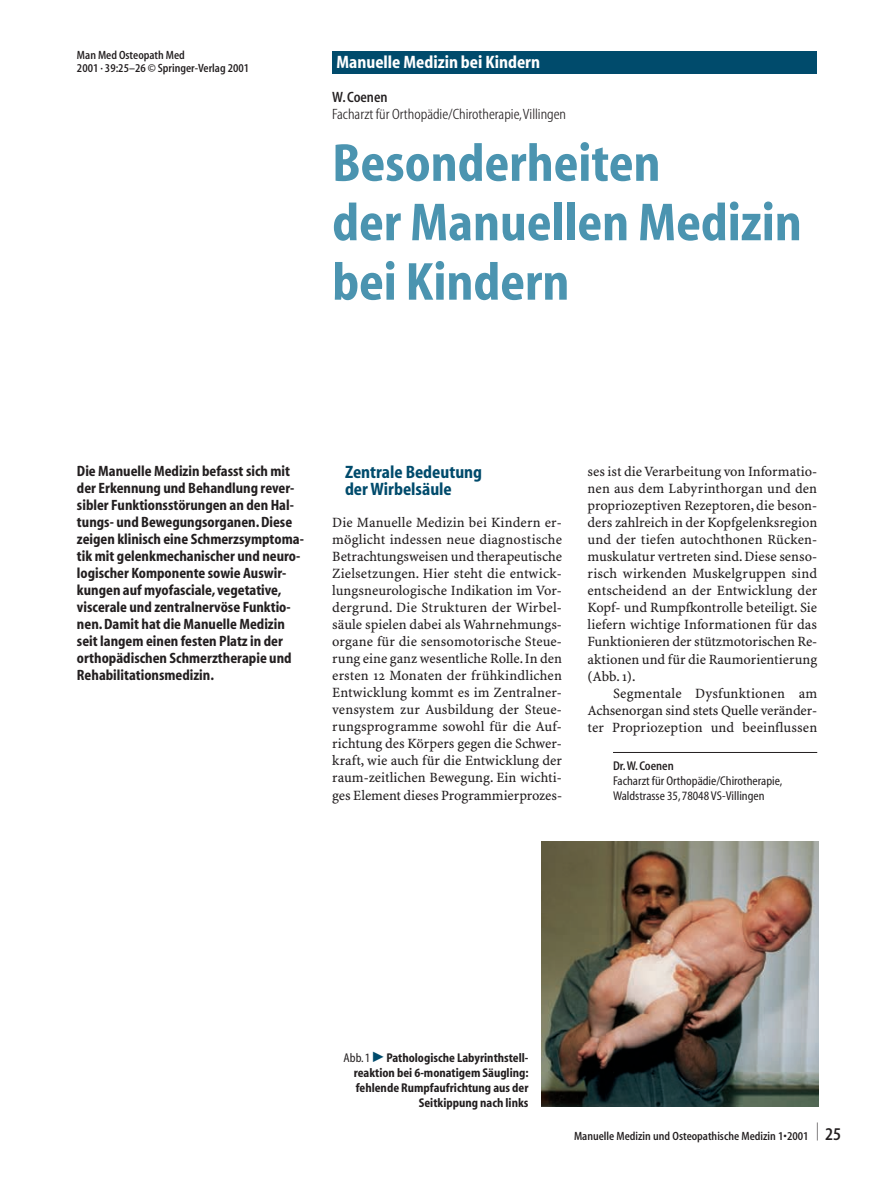
<style>
.page{position:relative;width:893px;height:1178px;background:#fff}
.page>*{position:absolute;margin:0;border:0;box-sizing:border-box;transform-origin:0 0}
.t1{font:700 condensed 54px/59.4px "S Myriad";color:#4b94b0}
.t2{font:700 condensed 18px/17px "S Myriad";color:#004b6c}
.t3{font:700 condensed 18px "S Myriad";color:#fff}
.t4{font:700 condensed 15px/17px "S Myriad";color:#231f20}
.t5{font:300 condensed 15px "S Myriad";color:#231f20}
.t6{font:600 condensed 15px "S Myriad";color:#231f20}
.t7{font:14.25px/17px "S Minion Plus";color:#231f20;text-align:justify}
.t8{font:700 condensed 12.75px/15px "S Myriad";color:#231f20;text-align:right}
.t9{font:condensed 12.75px/15px "S Myriad";color:#231f20}
.t10{font:600 condensed 12.75px "S Myriad";color:#231f20}
.t11{font:600 condensed 12px/12.8px "S Myriad";color:#231f20}
.s1{font-weight:400}
.s2{font-family:"Mathematical Pi Six";font-weight:400;font-stretch:normal;font-size:14.25px;color:#004b6c}
.s3{font-size:18px}
</style>
<div class="page">
<div style="left:332px;top:51px;width:485px;height:23px;background:#004b6c"></div>
<hr style="left:613px;top:752px;width:204px;height:1px;background:#231f20">
<div style="left:541px;top:841px;width:281px;height:269px;background:linear-gradient(to right,#fff,#fff)"></div>
<img style="left:541px;top:841px;width:277px;height:266px">
<p class="t11" style="left:77px;top:50px;width:174px">Man Med Osteopath Med<br>2001 · 39:25–26 © Springer-Verlag 2001</p>
<p class="t3" style="left:336px;top:55px;width:205px">Manuelle Medizin bei Kindern</p>
<p class="t6" style="left:332px;top:91px;width:57px">W.Coenen</p>
<p class="t5" style="left:332px;top:105px;width:235px">Facharzt für Orthopädie/Chirotherapie,Villingen</p>
<h1 class="t1" style="left:332px;top:138px;width:471px">Besonderheiten<br>der Manuellen Medizin bei Kindern</h1>
<p class="t4" style="left:77px;top:464px;width:228px">Die Manuelle Medizin befasst sich mit der Erkennung und Behandlung rever&shy;sibler Funktionsstörungen an den Hal&shy;tungs- und Bewegungsorganen. Diese zeigen klinisch eine Schmerzsymptoma&shy;tik mit gelenkmechanischer und neuro&shy;logischer Komponente sowie Auswir&shy;kungen auf myofasciale, vegetative, viscerale und zentralnervöse Funktio&shy;nen. Damit hat die Manuelle Medizin seit langem einen festen Platz in der orthopädischen Schmerztherapie und Rehabilitationsmedizin.</p>
<p class="t2" style="left:345px;top:465px;width:139px">Zentrale Bedeutung der Wirbelsäule</p>
<p class="t7" style="left:332px;top:515px;width:231px">Die Manuelle Medizin bei Kindern er&shy;möglicht indessen neue diagnostische Betrachtungsweisen und therapeutische Zielsetzungen. Hier steht die entwick&shy;lungsneurologische Indikation im Vor&shy;dergrund. Die Strukturen der Wirbel&shy;säule spielen dabei als Wahrnehmungs&shy;organe für die sensomotorische Steue&shy;rung eine ganz wesentliche Rolle. In den ersten 12 Monaten der frühkindlichen Entwicklung kommt es im Zentralner&shy;vensystem zur Ausbildung der Steue&shy;rungsprogramme sowohl für die Auf&shy;richtung des Körpers gegen die Schwer&shy;kraft, wie auch für die Entwicklung der raum-zeitlichen Bewegung. Ein wichti&shy;ges Element dieses Programmierprozes-</p>
<p class="t7" style="left:587px;top:464px;width:231px">ses ist die Verarbeitung von Informatio&shy;nen aus dem Labyrinthorgan und den propriozeptiven Rezeptoren, die beson&shy;ders zahlreich in der Kopfgelenksregion und der tiefen autochthonen Rücken&shy;muskulatur vertreten sind. Diese senso&shy;risch wirkenden Muskelgruppen sind entscheidend an der Entwicklung der Kopf- und Rumpfkontrolle beteiligt. Sie liefern wichtige Informationen für das Funktionieren der stützmotorischen Re&shy;aktionen und für die Raumorientierung (Abb. 1).</p>
<p class="t7" style="left:587px;top:685px;width:231px;text-indent:26px">Segmentale Dysfunktionen am Achsenorgan sind stets Quelle veränder&shy;ter Propriozeption und beeinflussen</p>
<p class="t10" style="left:613px;top:761px;width:62px">Dr.W.Coenen</p>
<p class="t9" style="left:613px;top:773px;width:171px">Facharzt für Orthopädie/Chirotherapie,<br>Waldstrasse 35,78048 VS-Villingen</p>
<p class="t8" style="left:343px;top:1051px;width:186px"><span class="s1">Abb.1</span> <span class="s2">-</span> Pathologische Labyrinthstell&shy;reaktion bei 6-monatigem Säugling: fehlende Rumpfaufrichtung aus der Seitkippung nach links</p>
<p class="t11" style="left:574px;top:1130px;width:268px">Manuelle Medizin und Osteopathische Medizin 1•2001 <sup>|</sup> <span class="s3">25</span></p>
</div>
